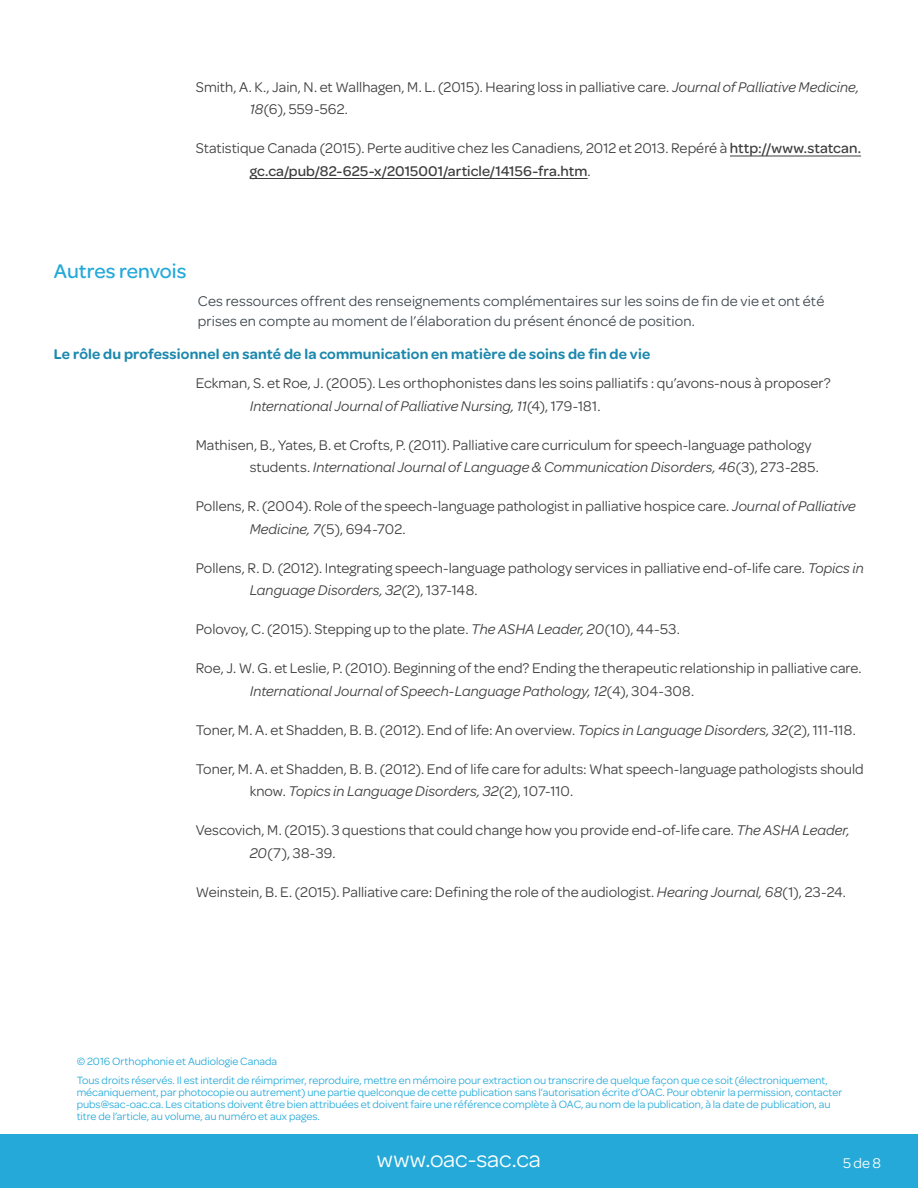
<style>
.page{position:relative;width:918px;height:1188px;background:#fff}
.page>*{position:absolute;margin:0;border:0;box-sizing:border-box;transform-origin:0 0}
.t1{font:24px "Omnes";letter-spacing:-.005em;color:#fff}
.section_header{font:500 21px "Omnes";color:#24a9d8}
.t2{font:15px/22.5px "Omnes";color:#3e3e3f}
.SAC-OAC_Basic_Paragr{font:15px/19.5px "Omnes";letter-spacing:.01em;color:#3d474e}
.Bold{font:600 15px "Omnes";letter-spacing:.01em;color:#1d88ad}
.t3{font:15px "Omnes";color:#fff}
.t4{font:11.25px/12px "Omnes";color:#24a9d8}
.s1{font-style:italic}
.s2{font-weight:500}
</style>
<div class="page">
<div style="left:0;top:1134px;width:918px;height:54px;background:#24a9d8"></div>
<hr style="left:730px;top:156px;width:131px;height:1px;background:#3e3e3f">
<hr style="left:250px;top:178px;width:338px;height:1px;background:#3e3e3f">
<p class="t2" style="left:250px;top:74px;width:611px;text-indent:-54px">Smith, A. K., Jain, N. et Wallhagen, M. L. (2015). Hearing loss in palliative care. <span class="s1">Journal of Palliative Medicine,<br>18</span>(6), 559-562.</p>
<p class="t2" style="left:250px;top:136px;width:613px;text-indent:-54px">Statistique Canada (2015). Perte auditive chez les Canadiens, 2012 et 2013. Repéré à <span class="s2">http://www.statcan. gc.ca/pub/82-625-x/2015001/article/14156-fra.htm</span>.</p>
<p class="section_header" style="left:54px;top:256px;width:134px">Autres renvois</p>
<p class="SAC-OAC_Basic_Paragr" style="left:198px;top:291px;width:628px">Ces ressources offrent des renseignements complémentaires sur les soins de fin de vie et ont été prises en compte au moment de l’élaboration du présent énoncé de position.</p>
<p class="Bold" style="left:54px;top:343px;width:598px">Le rôle du professionnel en santé de la communication en matière de soins de fin de vie</p>
<p class="t2" style="left:250px;top:371px;width:583px;text-indent:-54px">Eckman, S. et Roe, J. (2005). Les orthophonistes dans les soins palliatifs : qu’avons-nous à proposer?<br><span class="s1">International Journal of Palliative Nursing, 11</span>(4), 179-181.</p>
<p class="t2" style="left:250px;top:433px;width:571px;text-indent:-54px">Mathisen, B., Yates, B. et Crofts, P. (2011). Palliative care curriculum for speech-language pathology students. <span class="s1">International Journal of Language &amp; Communication Disorders, 46</span>(3), 273-285.</p>
<p class="t2" style="left:250px;top:494px;width:608px;text-indent:-54px">Pollens, R. (2004). Role of the speech-language pathologist in palliative hospice care. <span class="s1">Journal of Palliative<br>Medicine, 7</span>(5), 694-702.</p>
<p class="t2" style="left:250px;top:556px;width:616px;text-indent:-54px">Pollens, R. D. (2012). Integrating speech-language pathology services in palliative end-of-life care. <span class="s1">Topics in<br>Language Disorders, 32</span>(2), 137-148.</p>
<p class="t2" style="left:196px;top:617px;width:486px">Polovoy, C. (2015). Stepping up to the plate. <span class="s1">The ASHA Leader, 20</span>(10), 44-53.</p>
<p class="t2" style="left:250px;top:656px;width:614px;text-indent:-54px">Roe, J. W. G. et Leslie, P. (2010). Beginning of the end? Ending the therapeutic relationship in palliative care.<br><span class="s1">International Journal of Speech-Language Pathology, 12</span>(4), 304-308.</p>
<p class="t2" style="left:196px;top:718px;width:662px">Toner, M. A. et Shadden, B. B. (2012). End of life: An overview. <span class="s1">Topics in Language Disorders, 32</span>(2), 111-118.</p>
<p class="t2" style="left:250px;top:757px;width:616px;text-indent:-54px">Toner, M. A. et Shadden, B. B. (2012). End of life care for adults: What speech-language pathologists should know. <span class="s1">Topics in Language Disorders, 32</span>(2), 107-110.</p>
<p class="t2" style="left:250px;top:818px;width:602px;text-indent:-54px">Vescovich, M. (2015). 3 questions that could change how you provide end-of-life care. <span class="s1">The ASHA Leader,<br>20</span>(7), 38-39.</p>
<p class="t2" style="left:196px;top:880px;width:652px">Weinstein, B. E. (2015). Palliative care: Defining the role of the audiologist. <span class="s1">Hearing Journal, 68</span>(1), 23-24.</p>
<p class="t4" style="left:77px;top:1052px;width:753px;line-height:18.8px">© 2016 Orthophonie et Audiologie Canada<br>Tous droits réservés. Il est interdit de réimprimer, reproduire, mettre en mémoire pour extraction ou transcrire de quelque façon que ce soit (électroniquement,</p>
<p class="t4" style="left:77px;top:1086px;width:767px">mécaniquement, par photocopie ou autrement) une partie quelconque de cette publication sans l’autorisation écrite d’OAC. Pour obtenir la permission, contacter pubs@sac-oac.ca. Les citations doivent être bien attribuées et doivent faire une référence complète à OAC, au nom de la publication, à la date de publication, au titre de l’article, au volume, au numéro et aux pages.</p>
<h1 class="t1" style="left:377px;top:1143px;width:166px">www.oac-sac.ca</h1>
<p class="t3" style="left:843px;top:1153px;width:40px">5 de 8</p>
</div>
